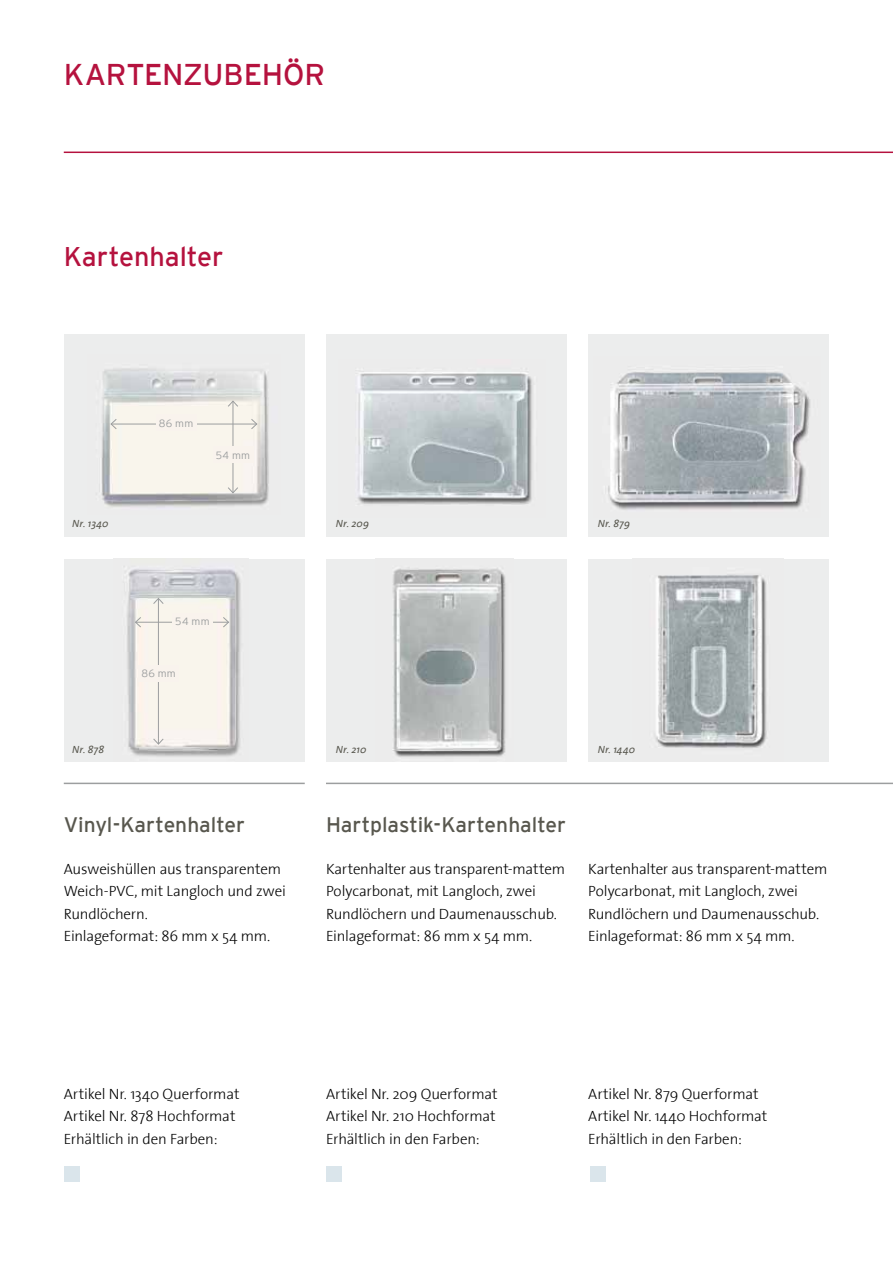
<style>
.page{position:relative;width:893px;height:1263px;background:#fff}
.page>*{position:absolute;margin:0;border:0;box-sizing:border-box;transform-origin:0 0}
.t1{font:30px "Interstate";letter-spacing:-.01em;color:#b5123e}
.t2{font:27px "Interstate";color:#b5123e}
.t3{font:21px "Interstate";color:#58574e}
.t4{font:300 15px/22.5px "The Sans";letter-spacing:-.01em;color:#000}
.t5{font:italic 10.5px "The Sans";letter-spacing:.015em;color:#58574e}
.t6{font:300 10.5px "Interstate";letter-spacing:.03em;color:#9c9e9f}
</style>
<div class="page">
<hr style="left:64px;top:152px;width:829px;height:1px;background:#b5123e">
<hr style="left:326px;top:783px;width:567px;height:1px;background:#9c9e9f">
<div style="left:326px;top:334px;width:241px;height:202px;background:#eceded"></div>
<img style="left:358px;top:372px;width:175px;height:133px">
<div style="left:326px;top:559px;width:241px;height:202px;background:#eceded"></div>
<img style="left:393px;top:568px;width:113px;height:189px">
<div style="left:588px;top:559px;width:241px;height:202px;background:#eceded"></div>
<img style="left:655px;top:574px;width:112px;height:174px">
<div style="left:588px;top:334px;width:241px;height:202px;background:#eceded"></div>
<img style="left:608px;top:372px;width:202px;height:138px">
<div style="left:326px;top:1166px;width:16px;height:16px;background:#dae5eb"></div>
<div style="left:590px;top:1166px;width:16px;height:16px;background:#dae5eb"></div>
<hr style="left:64px;top:783px;width:241px;height:1px;background:#9c9e9f">
<div style="left:64px;top:559px;width:241px;height:202px;background:#eceded"></div>
<img style="left:127px;top:569px;width:114px;height:188px">
<div style="left:64px;top:334px;width:241px;height:202px;background:#eceded"></div>
<img style="left:102px;top:368px;width:167px;height:139px">
<div style="left:64px;top:1166px;width:16px;height:16px;background:#dae5eb"></div>
<hr style="left:136px;top:622px;width:93px;height:1px;background:#9c9e9f">
<svg style="left:134px;top:616px;width:8px;height:12px"></svg>
<svg style="left:222px;top:616px;width:8px;height:12px"></svg>
<hr style="left:233px;top:401px;width:1px;height:92px;background:#9c9e9f">
<svg style="left:227px;top:400px;width:12px;height:7px"></svg>
<svg style="left:227px;top:487px;width:12px;height:7px"></svg>
<hr style="left:158px;top:598px;width:1px;height:146px;background:#9c9e9f">
<svg style="left:153px;top:738px;width:11px;height:7px"></svg>
<svg style="left:153px;top:597px;width:11px;height:8px"></svg>
<hr style="left:111px;top:424px;width:146px;height:1px;background:#9c9e9f">
<svg style="left:110px;top:418px;width:7px;height:12px"></svg>
<svg style="left:250px;top:418px;width:8px;height:12px"></svg>
<div style="left:172px;top:613px;width:41px;height:16px;background:#f9f3ed"></div>
<div style="left:213px;top:446px;width:40px;height:17px;background:#f9f3ed"></div>
<div style="left:138px;top:665px;width:41px;height:16px;background:#f9f3ed"></div>
<div style="left:156px;top:414px;width:40px;height:17px;background:#f9f3ed"></div>
<h1 class="t1" style="left:64px;top:57px;width:263px">kartenZubehör</h1>
<h2 class="t2" style="left:64px;top:242px;width:161px">Kartenhalter</h2>
<p class="t6" style="left:159px;top:417px;width:36px">86 mm</p>
<p class="t6" style="left:216px;top:449px;width:36px">54 mm</p>
<p class="t5" style="left:72px;top:518px;width:38px">Nr. 1340</p>
<p class="t5" style="left:336px;top:518px;width:35px">Nr. 209</p>
<p class="t5" style="left:598px;top:518px;width:34px">Nr. 879</p>
<p class="t6" style="left:175px;top:616px;width:36px">54 mm</p>
<p class="t6" style="left:141px;top:668px;width:36px">86 mm</p>
<p class="t5" style="left:72px;top:744px;width:33px">Nr. 878</p>
<p class="t5" style="left:336px;top:744px;width:32px">Nr. 210</p>
<p class="t5" style="left:598px;top:744px;width:39px">Nr. 1440</p>
<h3 class="t3" style="left:64px;top:813px;width:183px">Vinyl-Kartenhalter</h3>
<p class="t4" style="left:64px;top:858px;width:224px">Ausweishüllen aus transparentem<br>Weich-PVC, mit Langloch und zwei<br>Rundlöchern.<br>Einlageformat: 86 mm x 54 mm.</p>
<h3 class="t3" style="left:326px;top:813px;width:241px">Hartplastik-Kartenhalter</h3>
<p class="t4" style="left:326px;top:858px;width:241px">Kartenhalter aus transparent-mattem Polycarbonat, mit Langloch, zwei Rundlöchern und Daumenausschub.<br>Einlageformat: 86 mm x 54 mm.</p>
<p class="t4" style="left:588px;top:858px;width:241px">Kartenhalter aus transparent-mattem Polycarbonat, mit Langloch, zwei Rundlöchern und Daumenausschub.<br>Einlageformat: 86 mm x 54 mm.</p>
<p class="t4" style="left:64px;top:1083px;width:177px">Artikel Nr. 1340 Querformat<br>Artikel Nr. 878 Hochformat<br>Erhältlich in den Farben:</p>
<p class="t4" style="left:326px;top:1083px;width:173px">Artikel Nr. 209 Querformat<br>Artikel Nr. 210 Hochformat</p>
<p class="t4" style="left:588px;top:1083px;width:181px">Artikel Nr. 879 Querformat<br>Artikel Nr. 1440 Hochformat</p>
<p class="t4" style="left:326px;top:1128px;width:155px">Erhältlich in den Farben:</p>
<p class="t4" style="left:588px;top:1128px;width:155px">Erhältlich in den Farben:</p>
</div>
